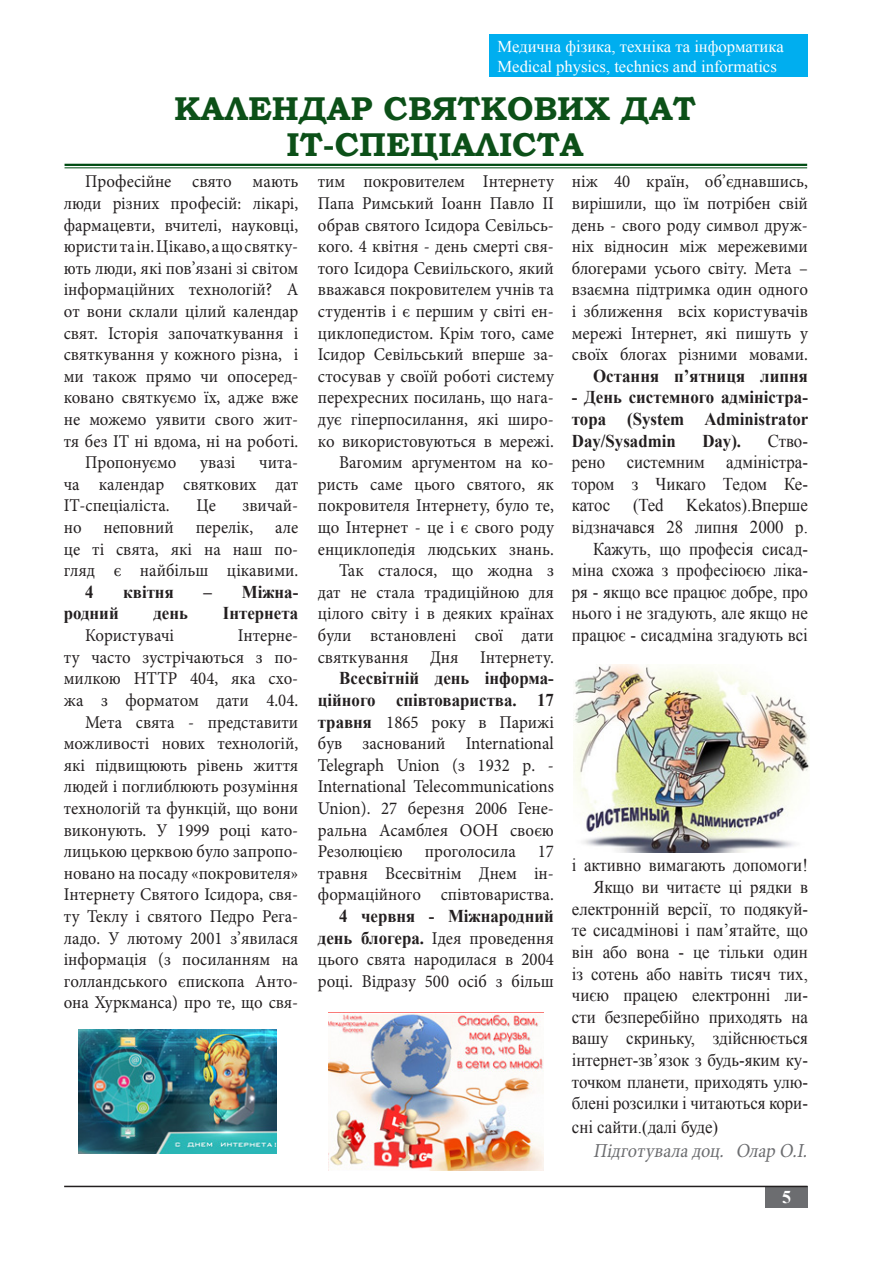
<style>
.page{position:relative;width:893px;height:1263px;background:#fff}
.page>*{position:absolute;margin:0;border:0;box-sizing:border-box;transform-origin:0 0}
.t1{font:700 33px "Bookman Old Style";color:#0c5018}
.t2{font:italic 19.8px "Minion Pro";color:#6c6d70;scale:.91 1}
.t3{font:18px/21.6px "Minion Pro";color:#231f20;text-align:justify;scale:.94 1}
.t4{font:18px/21.6px "Times New Roman";color:#231f20;text-align:justify;scale:.94 1}
.t5{font:700 18px/21.6px "Times New Roman";color:#231f20;text-align:justify;scale:.94 1}
.t6{font:700 18px "Times New Roman";color:#fff}
.t7{font:16.5px/19.8px "Times New Roman";color:#fff}
.s1{font-family:"Times New Roman";font-weight:700}
</style>
<div class="page">
<div style="left:765px;top:1186px;width:43px;height:22px;background:#6c6d70"></div>
<div style="left:489px;top:35px;width:319px;height:42px;background:#00aeef"></div>
<hr style="left:64px;top:1186px;width:743px;height:1px;background:#231f20">
<hr style="left:65px;top:164px;width:742px;height:2px;background:#004c13">
<hr style="left:65px;top:167px;width:742px;height:1px;background:#004c13">
<img style="left:79px;top:1030px;width:198px;height:123px">
<img style="left:328px;top:1012px;width:215px;height:159px">
<img style="left:574px;top:664px;width:235px;height:189px">
<p class="t7" style="left:497px;top:36px;width:288px">Медична фізика, техніка та інформатика<br>Medical physics, technics and informatics</p>
<p class="t1" style="left:174px;top:85px;width:523px">КАЛЕНДАР СВЯТКОВИХ ДАТ</p>
<p class="t1" style="left:287px;top:121px;width:298px">IT-СПЕЦІАЛІСТА</p>
<p class="t3" style="left:64px;top:171px;width:251px;text-indent:21px">Професійне свято мають люди різних професій: лікарі, фармацевти, вчителі, науковці, юристи та ін. Цікаво, а що святку&shy;ють люди, які пов’язані зі світом інформаційних технологій? А от вони склали цілий календар свят. Історія започаткування і святкування у кожного різна, і ми також прямо чи опосеред&shy;ковано святкуємо їх, адже вже не можемо уявити свого жит&shy;тя без ІТ ні вдома, ні на роботі.</p>
<p class="t3" style="left:85px;top:452px;width:99px">Пропонуємо</p>
<p class="t3" style="left:200px;top:452px;width:39px">увазі</p>
<p class="t3" style="left:572px;top:171px;width:253px">ніж 40 країн, об’єднавшись, вирішили, що їм потрібен свій день - свого роду символ друж&shy;ніх відносин між мережевими блогерами усього світу. Мета – взаємна підтримка один одного і зближення всіх користувачів мережі Інтернет, які пишуть у своїх блогах різними мовами.</p>
<p class="t5" style="left:593px;top:365px;width:230px">Остання п’ятниця липня</p>
<p class="t5" style="left:572px;top:386px;width:253px">- День системного адміністра&shy;тора (System Administrator Day/Sysadmin</p>
<p class="t3" style="left:318px;top:171px;width:253px">тим покровителем Інтернету Папа Римський Іоанн Павло II обрав святого Ісидора Севільсь&shy;кого. 4 квітня - день смерті свя&shy;того Ісидора Севиільского, який вважався покровителем учнів та студентів і є першим у світі ен&shy;циклопедистом. Крім того, саме Ісидор Севільський вперше за&shy;стосував у своїй роботі систему перехресних посилань, що нага&shy;дує гіперпосилання, які широ&shy;ко використовуються в мережі.</p>
<p class="t3" style="left:318px;top:452px;width:253px;text-indent:21px">Вагомим аргументом на ко&shy;ристь саме цього святого, як покровителя Інтернету, було те, що Інтернет - це і є свого роду енциклопедія людських знань.</p>
<p class="t3" style="left:318px;top:560px;width:253px;text-indent:21px">Так сталося, що жодна з дат не стала традиційною для цілого світу і в деяких країнах були встановлені свої дати святкування Дня Інтернету.</p>
<p class="t3" style="left:318px;top:668px;width:253px;text-indent:21px"><span class="s1">Всесвітній день інформа&shy;ційного співтовариства. 17 травня</span> 1865 року в Парижі був заснований International Telegraph Union (з 1932 р. - International Telecommunications Union). 27 березня 2006 Гене&shy;ральна Асамблея ООН своєю Резолюцією проголосила 17 травня Всесвітнім Днем ін&shy;формаційного співтовариства.</p>
<p class="t3" style="left:318px;top:905px;width:253px;text-indent:21px"><span class="s1">4 червня - Міжнародний день блогера.</span> Ідея проведення цього свята народилася в 2004 році. Відразу 500 осіб з більш</p>
<p class="t4" style="left:572px;top:430px;width:253px;text-indent:196px">Ство&shy;рено системним адміністра&shy;тором з Чикаго Тедом Ке&shy;катос</p>
<p class="t5" style="left:702px;top:429px;width:43px">Day).</p>
<p class="t3" style="left:64px;top:452px;width:251px;text-indent:195px">чита&shy;ча календар святкових дат ІТ-спеціаліста.</p>
<p class="t4" style="left:572px;top:494px;width:253px;text-align:right">Kekatos).Вперше<br>відзначався 28 липня 2000 р.</p>
<p class="t4" style="left:572px;top:538px;width:253px;text-indent:21px">Кажуть, що професія сисад&shy;міна схожа з професіюєю ліка&shy;ря - якщо все працює добре, про нього і не згадують, але якщо не працює - сисадміна згадують всі</p>
<p class="t4" style="left:633px;top:494px;width:34px">(Ted</p>
<p class="t3" style="left:196px;top:495px;width:22px">Це</p>
<p class="t3" style="left:64px;top:495px;width:251px;text-indent:179px">звичай&shy;но неповний перелік, але це ті свята, які на наш по&shy;гляд є найбільш цікавими.</p>
<p class="t5" style="left:85px;top:581px;width:10px">4</p>
<p class="t5" style="left:123px;top:581px;width:55px">квітня</p>
<p class="t5" style="left:204px;top:581px;width:102px">– Міжна-</p>
<p class="t5" style="left:64px;top:602px;width:60px">родний</p>
<p class="t5" style="left:153px;top:602px;width:38px">день</p>
<p class="t5" style="left:223px;top:602px;width:82px">Інтернета</p>
<p class="t3" style="left:85px;top:625px;width:96px">Користувачі</p>
<p class="t3" style="left:64px;top:625px;width:251px;text-indent:174px">Інтерне&shy;ту часто зустрічаються з по&shy;милкою HTTP 404, яка схо&shy;жа з форматом дати 4.04.</p>
<p class="t3" style="left:64px;top:711px;width:251px;text-indent:21px">Мета свята - представити можливості нових технологій, які підвищюють рівень життя людей і поглиблюють розуміння технологій та функцій, що вони виконують. У 1999 році като&shy;лицькою церквою було запропо&shy;новано на посаду «покровителя» Інтернету Святого Ісидора, свя&shy;ту Теклу і святого Педро Рега&shy;ладо. У лютому 2001 з’явилася інформація (з посиланням на голландського єпископа Анто&shy;она Хуркманса) про те, що свя-</p>
<p class="t4" style="left:572px;top:854px;width:253px">і активно вимагають допомоги!</p>
<p class="t4" style="left:572px;top:876px;width:253px;text-indent:21px">Якщо ви читаєте ці рядки в електронній версії, то подякуй&shy;те сисадмінові і пам’ятайте, що він або вона - це тільки один із сотень або навіть тисяч тих, чиєю працею електронні ли&shy;сти безперебійно приходять на вашу скриньку, здійснюється інтернет-зв’язок з будь-яким ку&shy;точком планети, приходять улю&shy;блені розсилки і читаються кори-</p>
<p class="t4" style="left:572px;top:1116px;width:157px">сні сайти.(далі буде)</p>
<p class="t2" style="left:593px;top:1137px;width:242px">Підготуваладоц. Олар О.І.</p>
<p class="t6" style="left:782px;top:1185px;width:10px">5</p>
</div>
